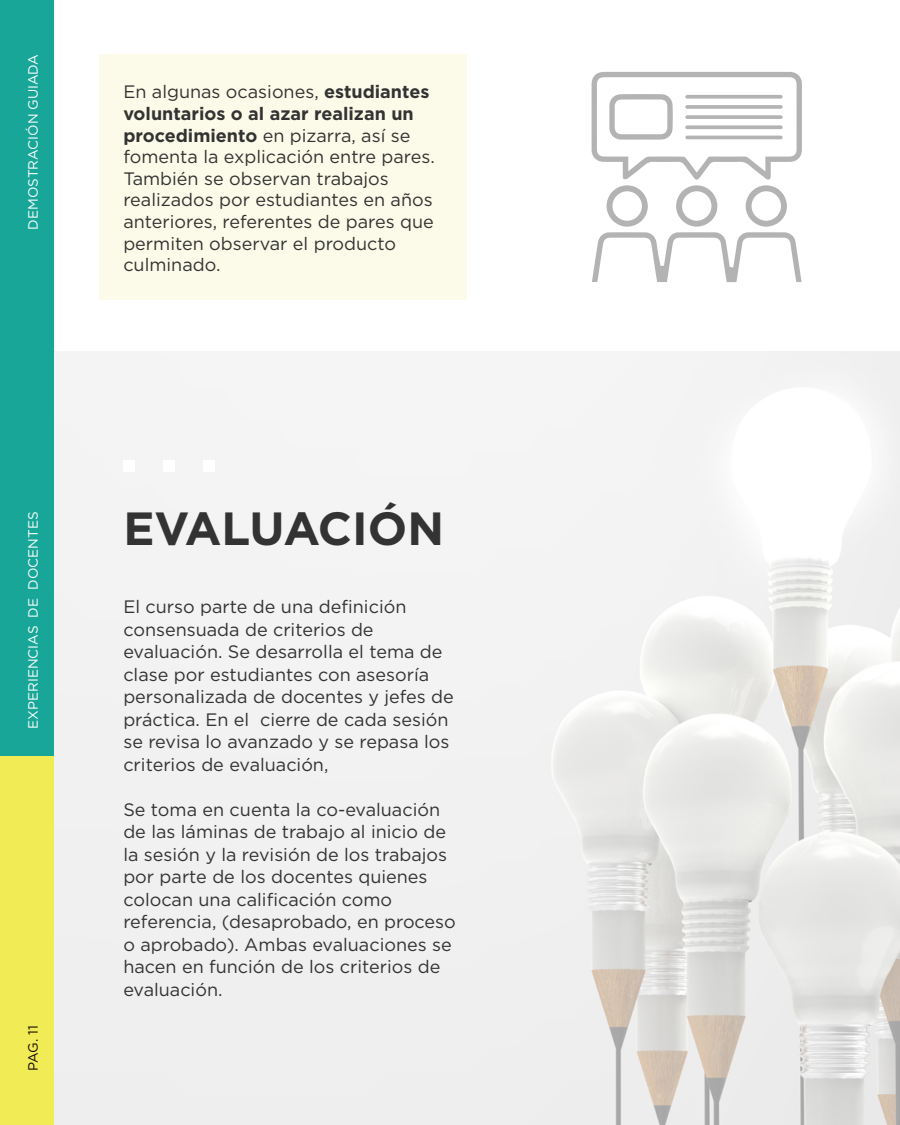
<style>
.page{position:relative;width:900px;height:1125px;background:#fff}
.page>*{position:absolute;margin:0;border:0;box-sizing:border-box;transform-origin:0 0}
.t1{font:700 46.5px "Gotham";color:#333}
.t2{font:18px/22.5px "Gotham";color:#333}
.t3{font:13.5px "Gotham";color:#fff}
.t4{font:13.5px "Gotham";color:#100906}
.s1{font-weight:700}
</style>
<div class="page">
<img style="left:54px;top:351px;width:846px;height:774px">
<div style="left:123px;top:460px;width:12px;height:12px;background:#fff"></div>
<div style="left:163px;top:460px;width:12px;height:12px;background:#fff"></div>
<div style="left:203px;top:460px;width:12px;height:12px;background:#fff"></div>
<div style="left:0;top:0;width:54px;height:756px;background:#18a698"></div>
<div style="left:0;top:756px;width:54px;height:369px;background:#f1eb55"></div>
<div style="left:99px;top:54px;width:367px;height:246px;background:#fcfbe9"></div>
<svg style="left:592px;top:72px;width:210px;height:210px"></svg>
<svg style="left:685px;top:95px;width:98px;height:4px"></svg>
<hr style="left:685px;top:105px;width:98px;height:4px;background:#b3b3b3;border-radius:2px">
<svg style="left:685px;top:115px;width:98px;height:4px"></svg>
<svg style="left:685px;top:125px;width:98px;height:4px"></svg>
<hr style="left:685px;top:136px;width:98px;height:3px;background:#b3b3b3;border-radius:2px">
<p class="t3" style="left:24px;top:230px;width:177px;rotate:-90deg">DEMOSTRACIÓN GUIADA</p>
<p class="t2" style="left:123px;top:81px;width:313px;line-height:21.6px">En algunas ocasiones, <span class="s1">estudiantes voluntarios o al azar realizan un procedimiento</span> en pizarra, así se fomenta la explicación entre pares.<br>También se observan trabajos realizados por estudiantes en años anteriores, referentes de pares que permiten observar el producto culminado.</p>
<p class="t3" style="left:24px;top:729px;width:219px;rotate:-90deg">EXPERIENCIAS DE DOCENTES</p>
<p class="t4" style="left:24px;top:1071px;width:47px;rotate:-90deg">PAG. 11</p>
<h1 class="t1" style="left:123px;top:498px;width:322px">EVALUACIÓN</h1>
<p class="t2" style="left:123px;top:595px;width:332px">El curso parte de una definición consensuada de criterios de evaluación. Se desarrolla el tema de clase por estudiantes con asesoría personalizada de docentes y jefes de práctica. En el cierre de cada sesión se revisa lo avanzado y se repasa los criterios de evaluación,</p>
<p class="t2" style="left:123px;top:798px;width:334px">Se toma en cuenta la co-evaluación de las láminas de trabajo al inicio de la sesión y la revisión de los trabajos por parte de los docentes quienes colocan una calificación como referencia, (desaprobado, en proceso o aprobado). Ambas evaluaciones se hacen en función de los criterios de evaluación.</p>
</div>
